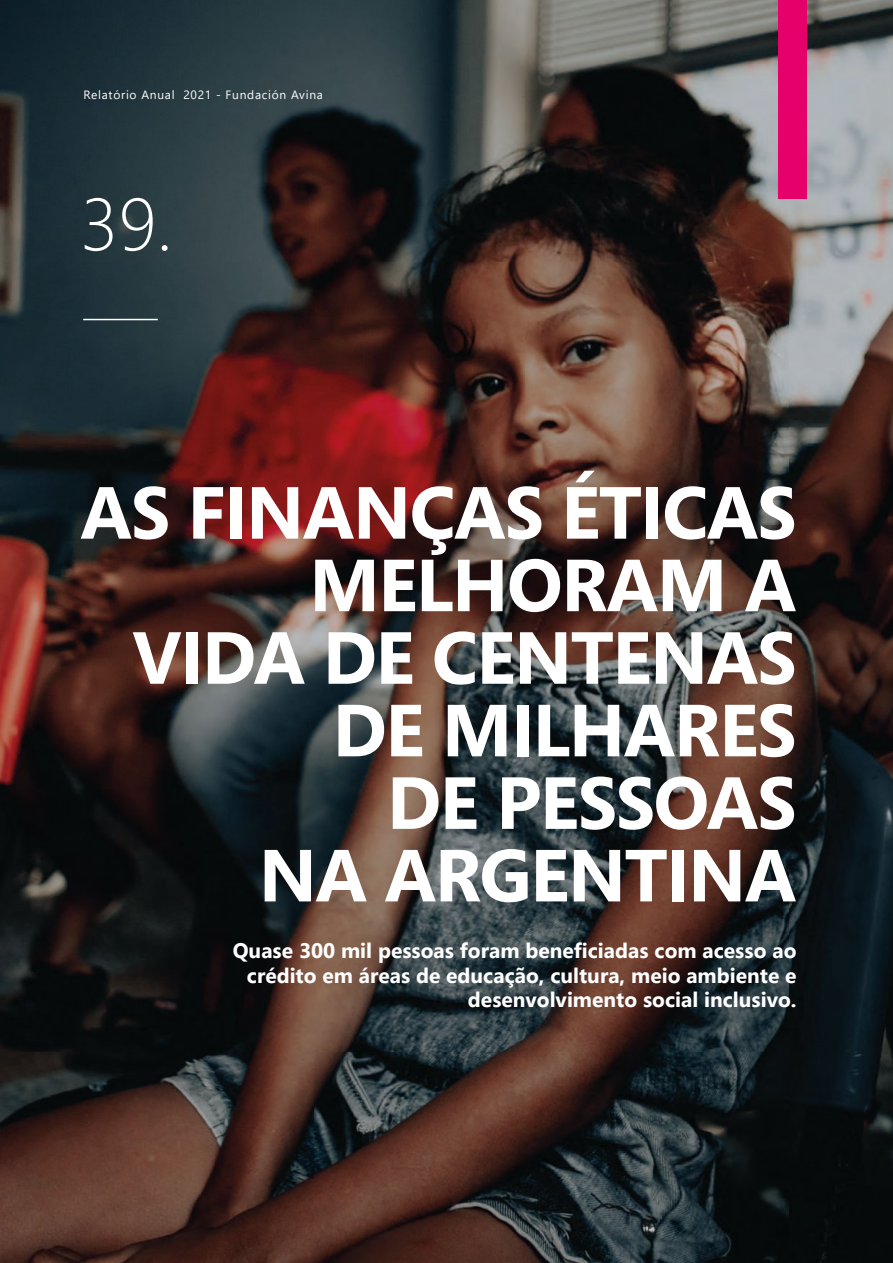
<style>
.page{position:relative;width:893px;height:1263px;background:#fff}
.page>*{position:absolute;margin:0;border:0;box-sizing:border-box;transform-origin:0 0}
.t1{font:700 73.65px/72.6px "Segoe UI";letter-spacing:-.02em;color:#fff;text-align:right}
.t2{font:300 73.65px "Segoe UI";color:#fff}
.t3{font:700 21px/24.3px "Segoe UI";color:#fff;text-align:right}
.t4{font:12px "Segoe UI";letter-spacing:.06em;color:#fff}
</style>
<div class="page">
<img style="left:0;top:0;width:893px;height:1263px">
<hr style="left:83px;top:319px;width:75px;height:1px;background:#fff">
<div style="left:778px;top:0;width:28px;height:199px;background:#e60069"></div>
<p class="t4" style="left:84px;top:84px;width:241px">Relatório Anual 2021 - Fundación Avina</p>
<h1 class="t2" style="left:81px;top:155px;width:94px">39.</h1>
<h1 class="t1" style="left:80px;top:473px;width:718px">AS FINANÇAS ÉTICAS<br>MELHORAM A<br>VIDA DE CENTENAS<br>DE MILHARES<br>DE PESSOAS<br>NA ARGENTINA</h1>
<p class="t3" style="left:233px;top:938px;width:565px">Quase 300 mil pessoas foram beneficiadas com acesso ao crédito em áreas de educação, cultura, meio ambiente e desenvolvimento social inclusivo.</p>
</div>
